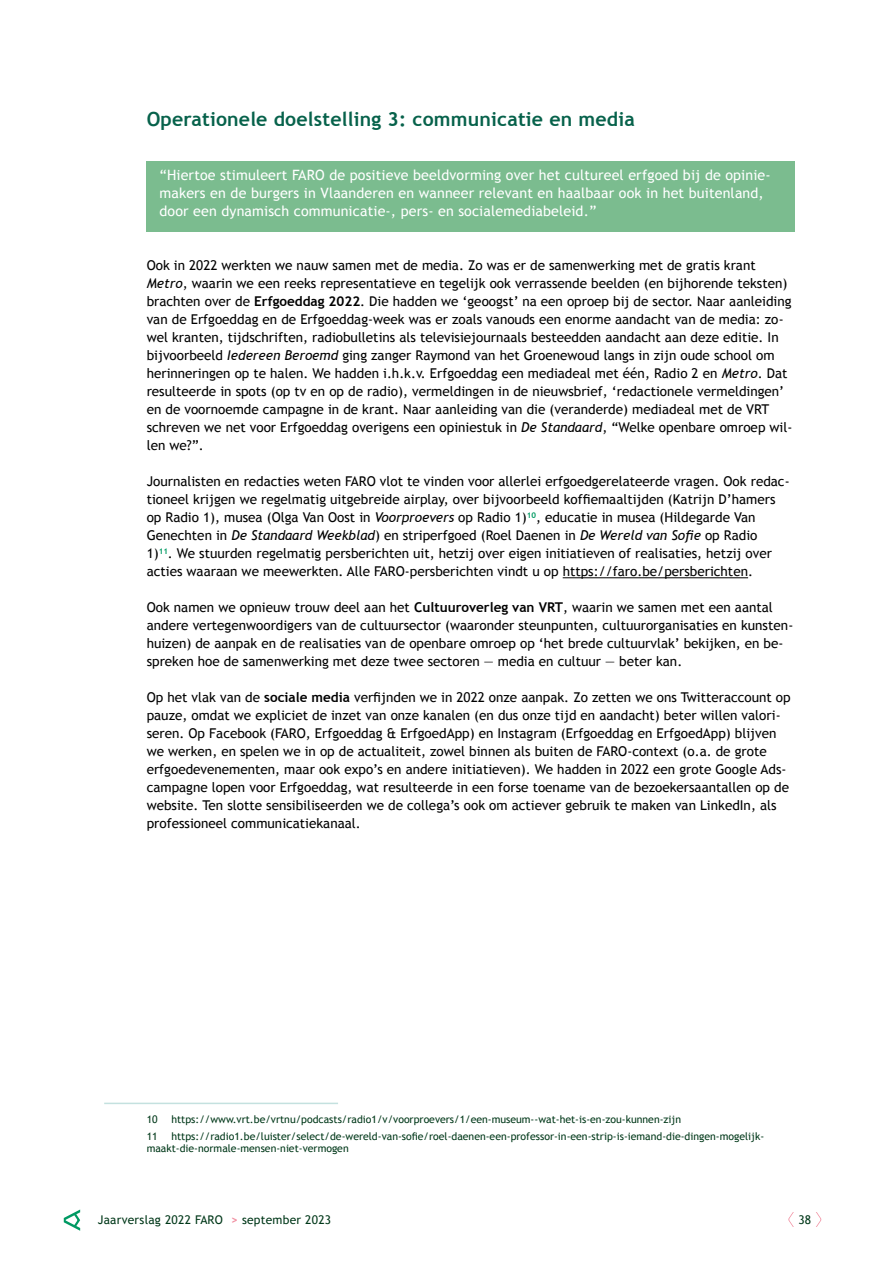
<style>
.page{position:relative;width:893px;height:1263px;background:#fff}
.page>*{position:absolute;margin:0;border:0;box-sizing:border-box;transform-origin:0 0}
.t1{font:700 19.5px "Trebuchet MS";letter-spacing:.01em;color:#07624b}
.t2{font:14.25px/18px "Trebuchet MS";letter-spacing:.01em;color:#fff}
.t3{font:13.5px/18px "Trebuchet MS";color:#000}
.t4{font:12px "Trebuchet MS";letter-spacing:.02em;color:#003819}
.t5{font:10.5px/12.6px "Trebuchet MS";color:#003819}
.s1{font-style:italic}
.s2{font-weight:700}
.s3{font-weight:700;color:#f18fa1}
</style>
<div class="page">
<svg style="left:788px;top:1212px;width:6px;height:15px"></svg>
<svg style="left:816px;top:1212px;width:5px;height:15px"></svg>
<svg style="left:64px;top:1209px;width:16px;height:22px"></svg>
<div style="left:147px;top:161px;width:648px;height:71px;background:#7bbc8f"></div>
<hr style="left:563px;top:577px;width:185px;height:1px;background:#000">
<hr style="left:104px;top:1103px;width:234px;height:1px;background:#c4e1df">
<h1 class="t1" style="left:147px;top:107px;width:490px">Operationele doelstelling 3: communicatie en media</h1>
<p class="t2" style="left:159px;top:166px;width:613px">“Hiertoe stimuleert FARO de positieve beeldvorming over het cultureel erfgoed bij de opinie&shy;makers en de burgers in Vlaanderen en wanneer relevant en haalbaar ook in het buitenland, door een dynamisch communicatie-, pers- en socialemediabeleid.”</p>
<p class="t3" style="left:147px;top:256px;width:647px">Ook in 2022 werkten we nauw samen met de media. Zo was er de samenwerking met de gratis krant <span class="s1">Metro</span>, waarin we een reeks representatieve en tegelijk ook verrassende beelden (en bijhorende teksten) brachten over de <span class="s2">Erfgoeddag 2022</span>. Die hadden we ‘geoogst’ na een oproep bij de sector. Naar aanleiding van de Erfgoeddag en de Erfgoeddag-week was er zoals vanouds een enorme aandacht van de media: zo&shy;wel kranten, tijdschriften, radiobulletins als televisiejournaals besteedden aandacht aan deze editie. In bijvoorbeeld <span class="s1">Iedereen Beroemd</span> ging zanger Raymond van het Groenewoud langs in zijn oude school om herinneringen op te halen. We hadden i.h.k.v. Erfgoeddag een mediadeal met één, Radio 2 en <span class="s1">Metro</span>. Dat resulteerde in spots (op tv en op de radio), vermeldingen in de nieuwsbrief, ‘redactionele vermeldingen’ en de voornoemde campagne in de krant. Naar aanleiding van die (veranderde) mediadeal met de VRT schreven we net voor Erfgoeddag overigens een opiniestuk in <span class="s1">De Standaard</span>, “Welke openbare omroep wil&shy;len we?”.</p>
<p class="t3" style="left:147px;top:472px;width:644px">Journalisten en redacties weten FARO vlot te vinden voor allerlei erfgoedgerelateerde vragen. Ook redac&shy;tioneel krijgen we regelmatig uitgebreide airplay, over bijvoorbeeld koffiemaaltijden (Katrijn D’hamers op Radio 1), musea (Olga Van Oost in <span class="s1">Voorproevers</span> op Radio 1)<sup>10</sup>, educatie in musea (Hildegarde Van Genechten in <span class="s1">De Standaard Weekblad</span>) en striperfgoed (Roel Daenen in <span class="s1">De Wereld van Sofie</span> op Radio<br>1)<sup>11</sup>. We stuurden regelmatig persberichten uit, hetzij over eigen initiatieven of realisaties, hetzij over acties waaraan we meewerkten. Alle FARO-persberichten vindt u op https://faro.be/persberichten.</p>
<p class="t3" style="left:147px;top:598px;width:648px">Ook namen we opnieuw trouw deel aan het <span class="s2">Cultuuroverleg van VRT</span>, waarin we samen met een aantal andere vertegenwoordigers van de cultuursector (waaronder steunpunten, cultuurorganisaties en kunsten&shy;huizen) de aanpak en de realisaties van de openbare omroep op ‘het brede cultuurvlak’ bekijken, en be&shy;spreken hoe de samenwerking met deze twee sectoren — media en cultuur — beter kan.</p>
<p class="t3" style="left:147px;top:688px;width:645px">Op het vlak van de <span class="s2">sociale media</span> verfijnden we in 2022 onze aanpak. Zo zetten we ons Twitteraccount op pauze, omdat we expliciet de inzet van onze kanalen (en dus onze tijd en aandacht) beter willen valori&shy;seren. Op Facebook (FARO, Erfgoeddag &amp; ErfgoedApp) en Instagram (Erfgoeddag en ErfgoedApp) blijven we werken, en spelen we in op de actualiteit, zowel binnen als buiten de FARO-context (o.a. de grote erfgoedevenementen, maar ook expo’s en andere initiatieven). We hadden in 2022 een grote Google Ads&shy;campagne lopen voor Erfgoeddag, wat resulteerde in een forse toename van de bezoekersaantallen op de website. Ten slotte sensibiliseerden we de collega’s ook om actiever gebruik te maken van LinkedIn, als professioneel communicatiekanaal.</p>
<p class="t5" style="left:147px;top:1113px;width:13px">10</p>
<p class="t5" style="left:171px;top:1113px;width:511px">https://www.vrt.be/vrtnu/podcasts/radio1/v/voorproevers/1/een-museum--wat-het-is-en-zou-kunnen-zijn</p>
<p class="t5" style="left:147px;top:1130px;width:13px">11</p>
<p class="t5" style="left:147px;top:1130px;width:619px;text-indent:25px">https://radio1.be/luister/select/de-wereld-van-sofie/roel-daenen-een-professor-in-een-strip-is-iemand-die-dingen-mogelijk&shy;maakt-die-normale-mensen-niet-vermogen</p>
<p class="t4" style="left:98px;top:1213px;width:235px">Jaarverslag 2022 FARO <span class="s3">&gt;</span> september 2023</p>
<p class="t4" style="left:798px;top:1213px;width:14px">38</p>
</div>
